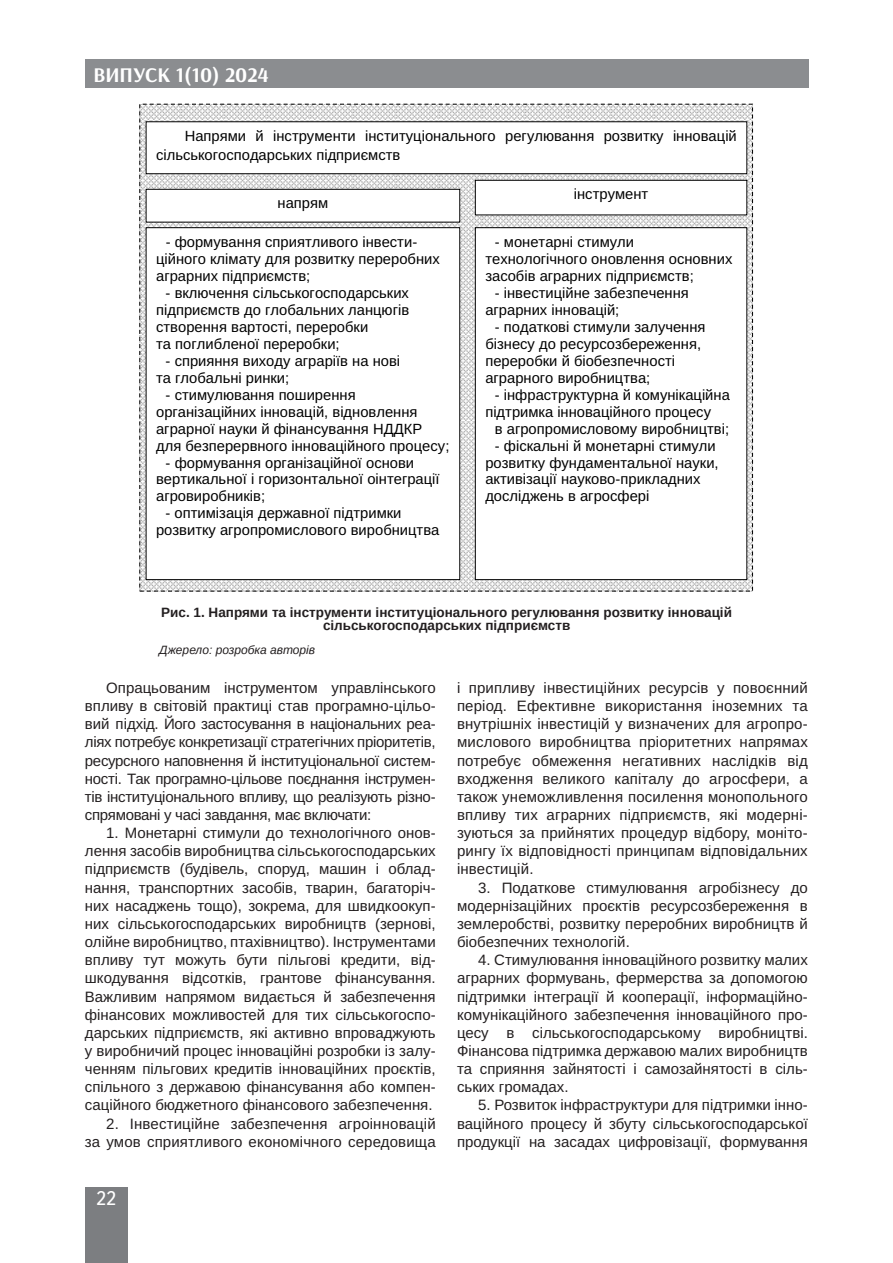
<style>
.page{position:relative;width:893px;height:1263px;background:#fff}
.page>*{position:absolute;margin:0;border:0;box-sizing:border-box;transform-origin:0 0}
.t1{font:700 21px "Arsenal";color:#fff}
.t2{font:19.5px "Ukrainian Text";color:#fff}
.Текст_основной_G{font:15px/18.1px "Arimo";color:#231f20;text-align:justify}
.t3{font:14.7px/17px "Arimo Roman";color:#000}
.Рисунок{font:700 13.5px/13.5px "Arimo";color:#231f20;text-align:center}
.Джерело{font:italic 12px "Arimo";color:#231f20}
</style>
<div class="page">
<div style="left:85px;top:1186px;width:43px;height:76px;background:#7c7e81"></div>
<div style="left:85px;top:60px;width:723px;height:28px;background:#8b8d90"></div>
<svg style="left:141px;top:106px;width:610px;height:484px"></svg>
<div style="left:146px;top:122px;width:601px;height:52px;background:#fff"></div>
<div style="left:146px;top:121px;width:601px;height:53px;border:1px solid #000"></div>
<div style="left:146px;top:189px;width:314px;height:33px;background:#fff"></div>
<div style="left:146px;top:189px;width:314px;height:33px;border:1px solid #000"></div>
<div style="left:475px;top:180px;width:272px;height:35px;background:#fff"></div>
<div style="left:475px;top:180px;width:272px;height:35px;border:1px solid #000"></div>
<div style="left:146px;top:228px;width:314px;height:352px;background:#fff"></div>
<div style="left:146px;top:227px;width:314px;height:353px;border:1px solid #000"></div>
<div style="left:475px;top:228px;width:272px;height:352px;background:#fff"></div>
<div style="left:475px;top:227px;width:272px;height:353px;border:1px solid #000"></div>
<h1 class="t1" style="left:93px;top:62px;width:177px">ВИПУСК 1(10) 2024</h1>
<p class="t3" style="left:156px;top:126px;width:582px;line-height:19.5px;text-indent:29px">Напрями й інструменти інституціонального регулювання розвитку інновацій сільськогосподарських підприємств</p>
<p class="t3" style="left:278px;top:195px;width:52px">напрям</p>
<p class="t3" style="left:574px;top:186px;width:76px">інструмент</p>
<p class="t3" style="left:156px;top:233px;width:285px;text-indent:10px">- формування сприятливого інвести&shy;ційного клімату для розвитку переробних аграрних підприємств;</p>
<p class="t3" style="left:156px;top:284px;width:255px;text-indent:10px">- включення сільськогосподарських підприємств до глобальних ланцюгів створення вартості, переробки<br>та поглибленої переробки;</p>
<p class="t3" style="left:156px;top:352px;width:245px;text-indent:10px">- сприяння виходу аграріїв на нові та глобальні ринки;</p>
<p class="t3" style="left:156px;top:386px;width:295px;text-indent:10px">- стимулювання поширення організаційних інновацій, відновлення аграрної науки й фінансування НДДКР для безперервного інноваційного процесу;</p>
<p class="t3" style="left:156px;top:454px;width:285px;text-indent:10px">- формування організаційної основи вертикальної і горизонтальної оінтеграції агровиробників;</p>
<p class="t3" style="left:156px;top:505px;width:285px;text-indent:10px">- оптимізація державної підтримки розвитку агропромислового виробництва</p>
<p class="t3" style="left:485px;top:233px;width:249px;text-indent:10px">- монетарні стимули технологічного оновлення основних засобів аграрних підприємств;</p>
<p class="t3" style="left:485px;top:284px;width:205px;text-indent:10px">- інвестиційне забезпечення аграрних інновацій;</p>
<p class="t3" style="left:485px;top:318px;width:222px;text-indent:10px">- податкові стимули залучення бізнесу до ресурсозбереження, переробки й біобезпечності аграрного виробництва;</p>
<p class="t3" style="left:495px;top:386px;width:237px">- інфраструктурна й комунікаційна</p>
<p class="t3" style="left:485px;top:403px;width:227px">підтримка інноваційного процесу</p>
<p class="t3" style="left:495px;top:420px;width:236px">в агропромисловому виробництві;</p>
<p class="t3" style="left:485px;top:437px;width:235px;text-indent:9px">- фіскальні й монетарні стимули розвитку фундаментальної науки, активізації науково-прикладних досліджень в агросфері</p>
<p class="Рисунок" style="left:161px;top:606px;width:572px">Рис. 1. Напрями та інструменти інституціонального регулювання розвитку інновацій сільськогосподарських підприємств</p>
<p class="Джерело" style="left:159px;top:642px;width:157px">Джерело: розробка авторів</p>
<p class="Текст_основной_G" style="left:85px;top:679px;width:352px;text-indent:21px">Опрацьованим інструментом управлінського впливу в світовій практиці став програмно-цільо&shy;вий підхід. Його застосування в національних реа&shy;ліях потребує конкретизації стратегічних пріоритетів, ресурсного наповнення й інституціональної систем&shy;ності. Так програмно-цільове поєднання інструмен&shy;тів інституціонального впливу, що реалізують різно&shy;спрямовані у часі завдання, має включати:</p>
<p class="Текст_основной_G" style="left:85px;top:824px;width:352px;text-indent:21px">1. Монетарні стимули до технологічного онов&shy;лення засобів виробництва сільськогосподарських підприємств (будівель, споруд, машин і облад&shy;нання, транспортних засобів, тварин, багаторіч&shy;них насаджень тощо), зокрема, для швидкоокуп&shy;них сільськогосподарських виробництв (зернові, олійне виробництво, птахівництво). Інструментами впливу тут можуть бути пільгові кредити, від&shy;шкодування відсотків, грантове фінансування.<br>Важливим напрямом видається й забезпечення фінансових можливостей для тих сільськогоспо&shy;дарських підприємств, які активно впроваджують у виробничий процес інноваційні розробки із залу&shy;ченням пільгових кредитів інноваційних проєктів, спільного з державою фінансування або компен&shy;саційного бюджетного фінансового забезпечення.</p>
<p class="Текст_основной_G" style="left:85px;top:1114px;width:352px;text-align:right">2. Інвестиційне забезпечення агроінновацій<br>за умов сприятливого економічного середовища</p>
<h2 class="t2" style="left:96px;top:1188px;width:22px">22</h2>
<p class="Текст_основной_G" style="left:457px;top:679px;width:352px">і припливу інвестиційних ресурсів у повоєнний період. Ефективне використання іноземних та внутрішніх інвестицій у визначених для агропро&shy;мислового виробництва пріоритетних напрямах потребує обмеження негативних наслідків від входження великого капіталу до агросфери, а також унеможливлення посилення монопольного впливу тих аграрних підприємств, які модерні&shy;зуються за прийнятих процедур відбору, моніто&shy;рингу їх відповідності принципам відповідальних інвестицій.</p>
<p class="Текст_основной_G" style="left:457px;top:879px;width:352px;text-indent:21px">3. Податкове стимулювання агробізнесу до модернізаційних проєктів ресурсозбереження в землеробстві, розвитку переробних виробництв й біобезпечних технологій.</p>
<p class="Текст_основной_G" style="left:457px;top:951px;width:352px;text-indent:21px">4. Стимулювання інноваційного розвитку малих аграрних формувань, фермерства за допомогою підтримки інтеграції й кооперації, інформаційно&shy;комунікаційного забезпечення інноваційного про&shy;цесу в сільськогосподарському виробництві.<br>Фінансова підтримка державою малих виробництв та сприяння зайнятості і самозайнятості в сіль&shy;ських громадах.</p>
<p class="Текст_основной_G" style="left:457px;top:1096px;width:352px;text-indent:21px">5. Розвиток інфраструктури для підтримки інно&shy;ваційного процесу й збуту сільськогосподарської продукції на засадах цифровізації, формування</p>
</div>
